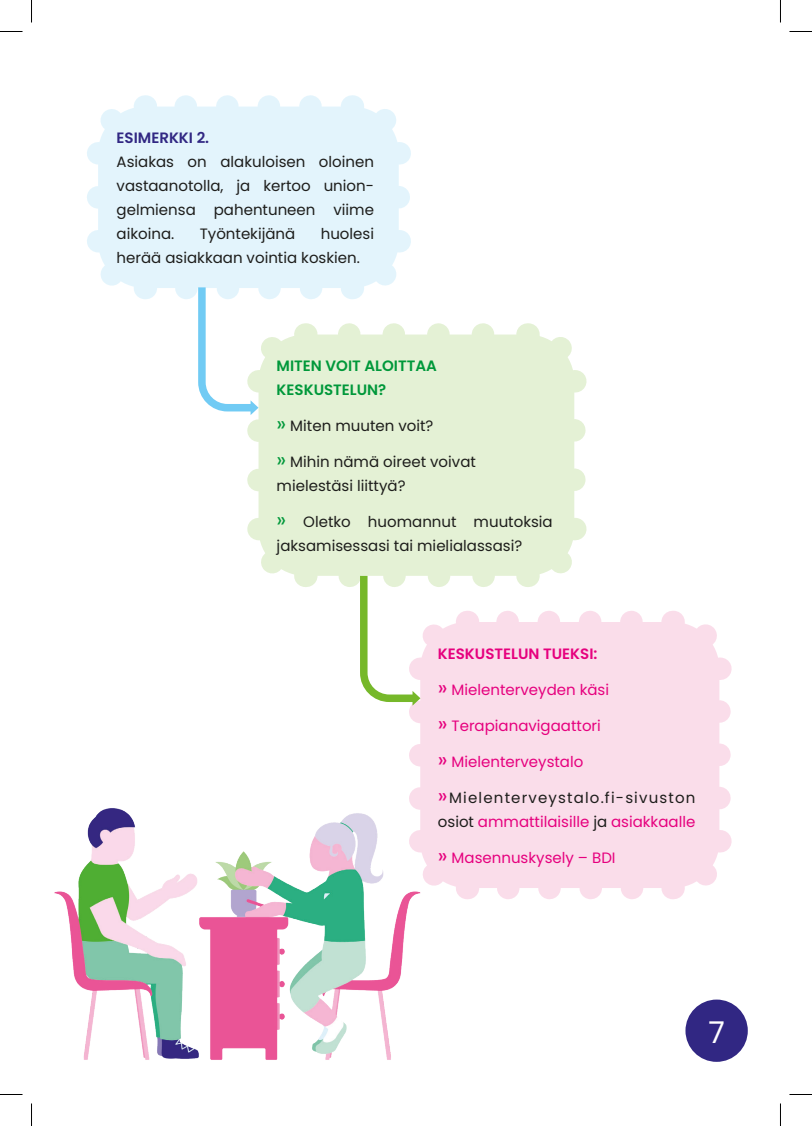
<style>
.page{position:relative;width:812px;height:1126px;background:#fff}
.page>*{position:absolute;margin:0;border:0;box-sizing:border-box;transform-origin:0 0}
.t1{font:30px "Poppins";color:#fff}
.VÄLIOTSIKKO{font:15px/24px "Poppins";color:#1d1d1b}
.VÄLIOTSIKKO-2{font:15px "Poppins";color:#e6007e}
.VÄLIOTSIKKO-3{font:600 15px "Poppins";color:#00983a}
.VÄLIOTSIKKO-4{font:600 15px "Poppins";color:#e6007e}
.VÄLIOTSIKKO-5{font:600 15px "Poppins";color:#312783}
.s1{font-size:21px;color:#00983a}
.s2{font-size:21px}
.s3{font-size:21px;color:#e6007e}
.s4{color:#e6007e}
</style>
<div class="page">
<div style="left:685px;top:1000px;width:62px;height:62px;background:#312783;border-radius:50%"></div>
<div style="left:98px;top:107px;width:300px;height:181px;background:#e3f4fc;border-radius:47px"></div>
<svg style="left:87px;top:197px;width:11px;height:12px"></svg>
<svg style="left:398px;top:175px;width:12px;height:22px"></svg>
<svg style="left:165px;top:95px;width:145px;height:12px"></svg>
<svg style="left:87px;top:230px;width:69px;height:69px"></svg>
<svg style="left:340px;top:95px;width:71px;height:70px"></svg>
<svg style="left:87px;top:95px;width:59px;height:70px"></svg>
<div style="left:258px;top:335px;width:316px;height:241px;background:#e4f1d5;border-radius:47px"></div>
<svg style="left:247px;top:431px;width:12px;height:73px"></svg>
<svg style="left:574px;top:406px;width:11px;height:74px"></svg>
<svg style="left:247px;top:518px;width:70px;height:69px"></svg>
<svg style="left:516px;top:323px;width:71px;height:70px"></svg>
<div style="left:420px;top:622px;width:299px;height:266px;background:#faddea;border-radius:47px"></div>
<svg style="left:409px;top:712px;width:11px;height:95px"></svg>
<svg style="left:508px;top:888px;width:136px;height:11px"></svg>
<svg style="left:719px;top:690px;width:11px;height:108px"></svg>
<svg style="left:461px;top:888px;width:17px;height:11px"></svg>
<svg style="left:672px;top:830px;width:60px;height:69px"></svg>
<svg style="left:661px;top:611px;width:71px;height:69px"></svg>
<svg style="left:186px;top:230px;width:297px;height:185px"></svg>
<svg style="left:349px;top:518px;width:282px;height:188px"></svg>
<img style="left:54px;top:807px;width:407px;height:253px">
<svg style="left:0;top:31px;width:22px;height:1px"></svg>
<svg style="left:789px;top:31px;width:22px;height:1px"></svg>
<svg style="left:0;top:1094px;width:22px;height:1px"></svg>
<svg style="left:789px;top:1094px;width:22px;height:1px"></svg>
<svg style="left:31px;top:0;width:1px;height:22px"></svg>
<svg style="left:31px;top:1103px;width:1px;height:23px"></svg>
<svg style="left:780px;top:0;width:1px;height:22px"></svg>
<svg style="left:780px;top:1103px;width:1px;height:23px"></svg>
<p class="VÄLIOTSIKKO-5" style="left:117px;top:129px;width:94px">ESIMERKKI 2.</p>
<p class="VÄLIOTSIKKO" style="left:117px;top:150px;width:259px">Asiakas on alakuloisen oloinen vastaanotolla, ja kertoo union&shy;gelmiensa pahentuneen viime aikoina.</p>
<p class="VÄLIOTSIKKO" style="left:117px;top:222px;width:259px;text-indent:204px">huolesi herää asiakkaan vointia koskien.</p>
<p class="VÄLIOTSIKKO" style="left:200px;top:222px;width:97px">Työntekijänä</p>
<p class="VÄLIOTSIKKO-3" style="left:276px;top:357px;width:162px">MITEN VOIT ALOITTAA</p>
<p class="VÄLIOTSIKKO-3" style="left:276px;top:381px;width:111px">KESKUSTELUN?</p>
<p class="VÄLIOTSIKKO" style="left:276px;top:414px;width:158px"><span class="s1">»</span> Miten muuten voit?</p>
<p class="VÄLIOTSIKKO" style="left:276px;top:450px;width:201px"><span class="s1">»</span> Mihin nämä oireet voivat</p>
<p class="VÄLIOTSIKKO" style="left:276px;top:474px;width:130px">mielestäsi liittyä?</p>
<p class="VÄLIOTSIKKO" style="left:276px;top:510px;width:277px"><span class="s1">»</span> Oletko huomannut muutoksia jaksamisessasi tai mielialassasi?</p>
<p class="VÄLIOTSIKKO-4" style="left:438px;top:645px;width:161px">KESKUSTELUN TUEKSI:</p>
<p class="VÄLIOTSIKKO-2" style="left:438px;top:681px;width:173px"><span class="s2">»</span> Mielenterveyden käsi</p>
<p class="VÄLIOTSIKKO-2" style="left:438px;top:717px;width:164px"><span class="s2">»</span> Terapianavigaattori</p>
<p class="VÄLIOTSIKKO-2" style="left:438px;top:753px;width:147px"><span class="s2">»</span> Mielenterveystalo</p>
<p class="VÄLIOTSIKKO" style="left:438px;top:786px;width:259px"><span class="s3">»</span>Mielenterveystalo.fi-sivuston osiot <span class="s4">ammattilaisille</span> ja <span class="s4">asiakkaalle</span></p>
<p class="VÄLIOTSIKKO-2" style="left:438px;top:849px;width:179px"><span class="s2">»</span> Masennuskysely – BDI</p>
<h1 class="t1" style="left:708px;top:1015px;width:18px">7</h1>
</div>
